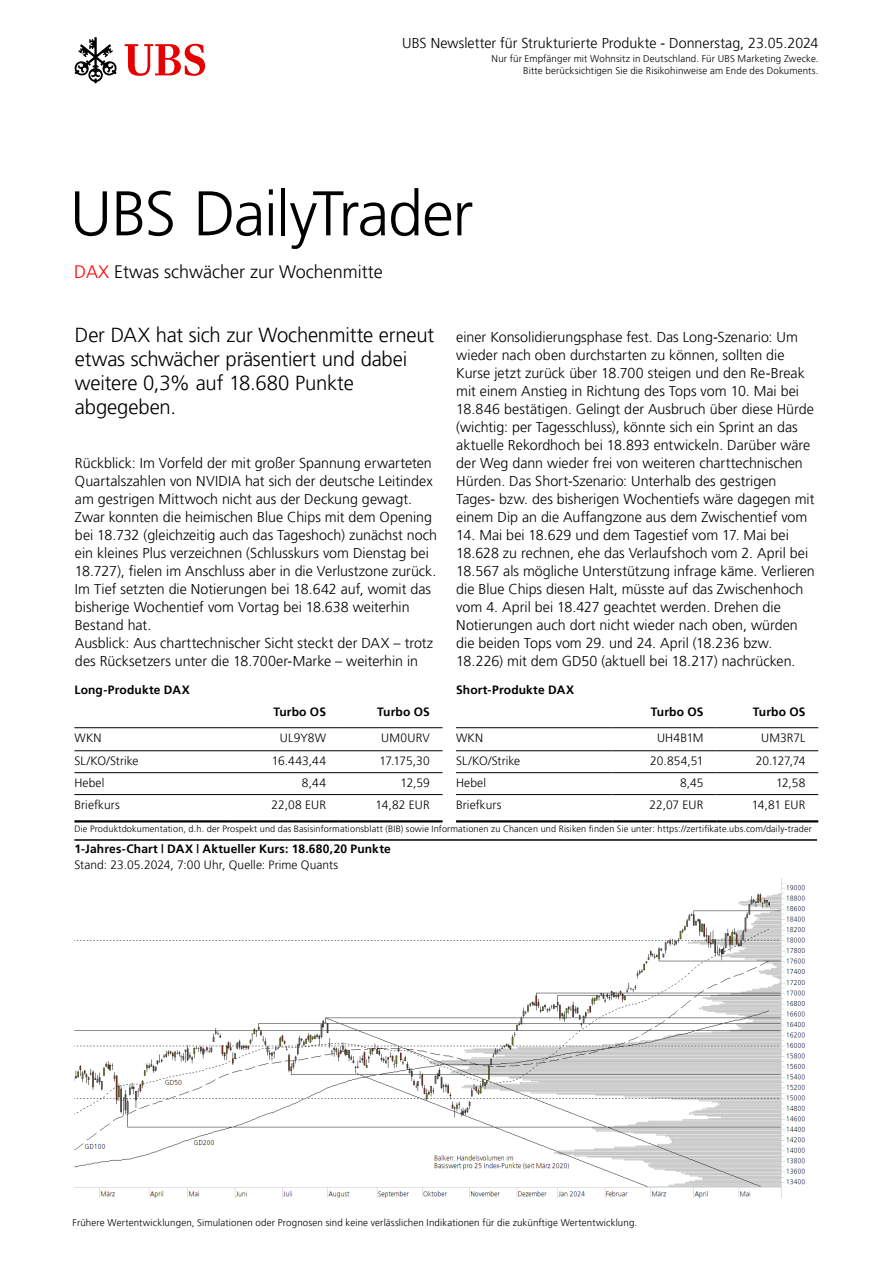
<style>
.page{position:relative;width:893px;height:1263px;background:#fff}
.page>*{position:absolute;margin:0;border:0;box-sizing:border-box;transform-origin:0 0}
.t1{font:300 63px "Frutiger 45";letter-spacing:-.025em;color:#000}
.t2{font:300 20.25px/24px "Frutiger 45";letter-spacing:-.01em;color:#000}
.t3{font:300 18px "Frutiger 45";color:#000}
.t4{font:300 14.25px/18px "Frutiger 45";color:#000}
.t5{font:300 12px "Frutiger 45";letter-spacing:.01em;color:#000}
.t6{font:300 12px "Frutiger 45";letter-spacing:.01em;color:#000}
.t7{font:300 9.75px/12px "Frutiger 45";letter-spacing:.015em;color:#000;text-align:right}
.t8{font:300 9.15px "Frutiger 45";letter-spacing:.015em;color:#000}
.s1{color:#f00}
</style>
<div class="page">
<svg style="left:125px;top:44px;width:80px;height:32px"></svg>
<svg style="left:74px;top:37px;width:43px;height:46px"></svg>
<img style="left:74px;top:878px;width:732px;height:319px">
<hr style="left:231px;top:750px;width:108px;height:1px;background:#000">
<hr style="left:74px;top:727px;width:157px;height:1px;background:#000">
<hr style="left:231px;top:727px;width:108px;height:1px;background:#000">
<hr style="left:339px;top:727px;width:104px;height:1px;background:#000">
<hr style="left:74px;top:750px;width:157px;height:1px;background:#000">
<hr style="left:339px;top:750px;width:104px;height:1px;background:#000">
<hr style="left:74px;top:772px;width:157px;height:1px;background:#000">
<hr style="left:231px;top:772px;width:108px;height:1px;background:#000">
<hr style="left:339px;top:772px;width:104px;height:1px;background:#000">
<hr style="left:74px;top:794px;width:157px;height:1px;background:#000">
<hr style="left:231px;top:794px;width:108px;height:1px;background:#000">
<hr style="left:339px;top:794px;width:104px;height:1px;background:#000">
<hr style="left:74px;top:820px;width:157px;height:2px;background:#000">
<hr style="left:231px;top:820px;width:108px;height:2px;background:#000">
<hr style="left:339px;top:820px;width:104px;height:2px;background:#000">
<hr style="left:716px;top:750px;width:102px;height:1px;background:#000">
<hr style="left:456px;top:727px;width:156px;height:1px;background:#000">
<hr style="left:612px;top:727px;width:104px;height:1px;background:#000">
<hr style="left:716px;top:727px;width:102px;height:1px;background:#000">
<hr style="left:456px;top:750px;width:156px;height:1px;background:#000">
<hr style="left:612px;top:750px;width:104px;height:1px;background:#000">
<hr style="left:456px;top:772px;width:156px;height:1px;background:#000">
<hr style="left:612px;top:772px;width:104px;height:1px;background:#000">
<hr style="left:716px;top:772px;width:102px;height:1px;background:#000">
<hr style="left:456px;top:794px;width:156px;height:1px;background:#000">
<hr style="left:612px;top:794px;width:104px;height:1px;background:#000">
<hr style="left:716px;top:794px;width:102px;height:1px;background:#000">
<hr style="left:456px;top:820px;width:156px;height:2px;background:#000">
<hr style="left:612px;top:820px;width:104px;height:2px;background:#000">
<hr style="left:716px;top:820px;width:102px;height:2px;background:#000">
<hr style="left:74px;top:839px;width:743px;height:2px;background:#000">
<p class="t4" style="left:402px;top:34px;width:418px">UBS Newsletter für Strukturierte Produkte - Donnerstag, 23.05.2024</p>
<p class="t7" style="left:492px;top:53px;width:328px">Nur für Empfänger mit Wohnsitz in Deutschland. Für UBS Marketing Zwecke.<br>Bitte berücksichtigen Sie die Risikohinweise am Ende des Dokuments.</p>
<h1 class="t1" style="left:70px;top:177px;width:405px">UBS DailyTrader</h1>
<p class="t3" style="left:74px;top:261px;width:310px"><span class="s1">DAX</span> Etwas schwächer zur Wochenmitte</p>
<h2 class="t2" style="left:75px;top:323px;width:361px">Der DAX hat sich zur Wochenmitte erneut etwas schwächer präsentiert und dabei weitere 0,3% auf 18.680 Punkte abgegeben.</h2>
<p class="t4" style="left:75px;top:454px;width:364px">Rückblick: Im Vorfeld der mit großer Spannung erwarteten Quartalszahlen von NVIDIA hat sich der deutsche Leitindex am gestrigen Mittwoch nicht aus der Deckung gewagt.<br>Zwar konnten die heimischen Blue Chips mit dem Opening bei 18.732 (gleichzeitig auch das Tageshoch) zunächst noch ein kleines Plus verzeichnen (Schlusskurs vom Dienstag bei 18.727), fielen im Anschluss aber in die Verlustzone zurück.<br>Im Tief setzten die Notierungen bei 18.642 auf, womit das bisherige Wochentief vom Vortag bei 18.638 weiterhin Bestand hat.<br>Ausblick: Aus charttechnischer Sicht steckt der DAX – trotz des Rücksetzers unter die 18.700er-Marke – weiterhin in</p>
<p class="t4" style="left:456px;top:328px;width:360px">einer Konsolidierungsphase fest. Das Long-Szenario: Um wieder nach oben durchstarten zu können, sollten die Kurse jetzt zurück über 18.700 steigen und den Re-Break mit einem Anstieg in Richtung des Tops vom 10. Mai bei 18.846 bestätigen. Gelingt der Ausbruch über diese Hürde (wichtig: per Tagesschluss), könnte sich ein Sprint an das aktuelle Rekordhoch bei 18.893 entwickeln. Darüber wäre der Weg dann wieder frei von weiteren charttechnischen Hürden. Das Short-Szenario: Unterhalb des gestrigen Tages- bzw. des bisherigen Wochentiefs wäre dagegen mit einem Dip an die Auffangzone aus dem Zwischentief vom</p>
<p class="t4" style="left:456px;top:526px;width:360px">14. Mai bei 18.629 und dem Tagestief vom 17. Mai bei 18.628 zu rechnen, ehe das Verlaufshoch vom 2. April bei 18.567 als mögliche Unterstützung infrage käme. Verlieren die Blue Chips diesen Halt, müsste auf das Zwischenhoch vom 4. April bei 18.427 geachtet werden. Drehen die Notierungen auch dort nicht wieder nach oben, würden die beiden Tops vom 29. und 24. April (18.236 bzw.<br>18.226) mit dem GD50 (aktuell bei 18.217) nachrücken.</p>
<p class="t6" style="left:74px;top:682px;width:117px">Long-Produkte DAX</p>
<p class="t6" style="left:456px;top:682px;width:119px">Short-Produkte DAX</p>
<p class="t6" style="left:273px;top:705px;width:54px">Turbo OS</p>
<p class="t6" style="left:377px;top:705px;width:54px">Turbo OS</p>
<p class="t6" style="left:651px;top:705px;width:54px">Turbo OS</p>
<p class="t6" style="left:753px;top:705px;width:54px">Turbo OS</p>
<p class="t5" style="left:74px;top:731px;width:29px">WKN</p>
<p class="t5" style="left:280px;top:731px;width:48px">UL9Y8W</p>
<p class="t5" style="left:381px;top:731px;width:50px">UM0URV</p>
<p class="t5" style="left:74px;top:754px;width:66px">SL/KO/Strike</p>
<p class="t5" style="left:272px;top:754px;width:56px">16.443,44</p>
<p class="t5" style="left:380px;top:754px;width:52px">17.175,30</p>
<p class="t5" style="left:74px;top:776px;width:32px">Hebel</p>
<p class="t5" style="left:302px;top:776px;width:26px">8,44</p>
<p class="t5" style="left:401px;top:776px;width:31px">12,59</p>
<p class="t5" style="left:74px;top:798px;width:47px">Briefkurs</p>
<p class="t5" style="left:271px;top:798px;width:56px">22,08 EUR</p>
<p class="t5" style="left:376px;top:798px;width:56px">14,82 EUR</p>
<p class="t5" style="left:456px;top:731px;width:29px">WKN</p>
<p class="t5" style="left:657px;top:731px;width:48px">UH4B1M</p>
<p class="t5" style="left:761px;top:731px;width:46px">UM3R7L</p>
<p class="t5" style="left:456px;top:754px;width:66px">SL/KO/Strike</p>
<p class="t5" style="left:650px;top:754px;width:55px">20.854,51</p>
<p class="t5" style="left:756px;top:754px;width:51px">20.127,74</p>
<p class="t5" style="left:456px;top:776px;width:32px">Hebel</p>
<p class="t5" style="left:680px;top:776px;width:25px">8,45</p>
<p class="t5" style="left:776px;top:776px;width:31px">12,58</p>
<p class="t5" style="left:456px;top:798px;width:47px">Briefkurs</p>
<p class="t5" style="left:649px;top:798px;width:56px">22,07 EUR</p>
<p class="t5" style="left:752px;top:798px;width:55px">14,81 EUR</p>
<p class="t8" style="left:74px;top:823px;width:739px">Die Produktdokumentation, d.h. der Prospekt und das Basisinformationsblatt (BIB) sowie Informationen zu Chancen und Risiken finden Sie unter: https://zertifikate.ubs.com/daily-trader</p>
<p class="t6" style="left:74px;top:842px;width:318px">1-Jahres-Chart | DAX | Aktueller Kurs: 18.680,20 Punkte</p>
<p class="t5" style="left:74px;top:858px;width:265px">Stand: 23.05.2024, 7:00 Uhr, Quelle: Prime Quants</p>
<p class="t7" style="left:73px;top:1216px;width:566px">Frühere Wertentwicklungen, Simulationen oder Prognosen sind keine verlässlichen Indikationen für die zukünftige Wertentwicklung.</p>
</div>
